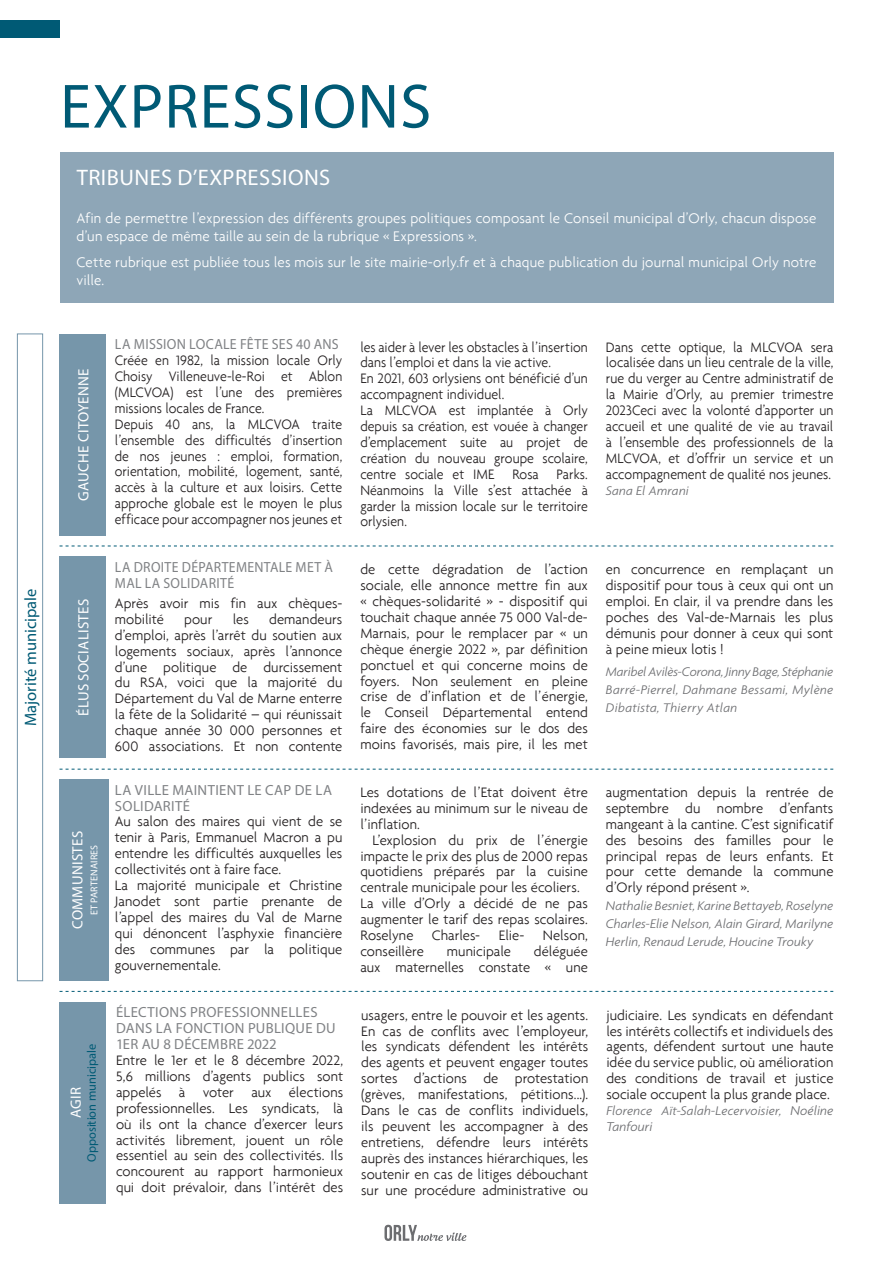
<style>
.page{position:relative;width:893px;height:1263px;background:#fff}
.page>*{position:absolute;margin:0;border:0;box-sizing:border-box;transform-origin:0 0}
.text{font:63px "Myriad Pro";letter-spacing:.02em;color:#005a75}
.text-2{font:22.5px "Myriad Pro";letter-spacing:.02em;color:#fff}
.Cross_Head{font:16.5px "Myriad Pro";color:#005a75}
.t1{font:300 15px/18px "Agenda";letter-spacing:.01em;color:#fff}
.Cross_Head-2{font:14.85px "Myriad Pro";letter-spacing:.02em;color:#fff}
.t2{font:300 14.7px/15.9px "Agenda";color:#231f20;text-align:justify}
.t3{font:300 14.7px/15.9px "Agenda";color:#231f20;text-align:justify;scale:.95 1}
.t4{font:14.7px/15.9px "Myriad Pro";letter-spacing:.02em;color:#808285}
.t5{font:14.7px/15.9px "Myriad Pro";letter-spacing:.02em;color:#808285;scale:.94 1}
.t6{font:14.7px "Myriad Pro";letter-spacing:.02em;color:#808285;scale:.95 1}
.t7{font:italic 300 13.8px "Agenda";color:#6c6d70}
.t8{font:italic 300 13.5px/17.9px "Agenda";letter-spacing:.01em;color:#6c6d70;text-align:justify}
.Cross_Head-3{font:12.45px "Myriad Pro";color:#005a75}
.Cross_Head-4{font:9.9px "Myriad Pro";letter-spacing:.02em;color:#fff}
.s1{font-size:13.8px}
</style>
<div class="page">
<svg style="left:384px;top:1225px;width:82px;height:16px"></svg>
<div style="left:0;top:21px;width:60px;height:17px;background:#005a75"></div>
<div style="left:60px;top:1002px;width:46px;height:201px;background:#7696aa"></div>
<svg style="left:60px;top:546px;width:773px;height:1px"></svg>
<svg style="left:60px;top:769px;width:773px;height:1px"></svg>
<svg style="left:60px;top:991px;width:773px;height:1px"></svg>
<div style="left:60px;top:334px;width:46px;height:201px;background:#7696aa"></div>
<div style="left:17px;top:334px;width:26px;height:647px;border:1px solid #7696aa"></div>
<div style="left:60px;top:557px;width:46px;height:201px;background:#7696aa"></div>
<div style="left:60px;top:779px;width:49px;height:202px;background:#7696aa"></div>
<div style="left:60px;top:152px;width:773px;height:150px;background:#8ea6b7"></div>
<p class="Cross_Head" style="left:20px;top:726px;width:139px;rotate:-90deg">Majorité municipale</p>
<p class="text" style="left:60px;top:68px;width:373px">EXPRESSIONS</p>
<p class="text-2" style="left:77px;top:164px;width:255px">TRIBUNES D’EXPRESSIONS</p>
<p class="t1" style="left:77px;top:209px;width:741px">Afin de permettre l’expression des différents groupes politiques composant le Conseil municipal d’Orly, chacun dispose d’un espace de même taille au sein de la rubrique « Expressions ».</p>
<p class="t1" style="left:77px;top:253px;width:741px">Cette rubrique est publiée tous les mois sur le site mairie-orly.fr et à chaque publication du journal municipal Orly notre ville.</p>
<p class="Cross_Head-2" style="left:74px;top:501px;width:134px;rotate:-90deg">GAUCHE CITOYENNE</p>
<p class="Cross_Head-2" style="left:74px;top:716px;width:118px;rotate:-90deg">ÉLUS SOCIALISTES</p>
<p class="Cross_Head-2" style="left:68px;top:929px;width:99px;rotate:-90deg">COMMUNISTES</p>
<p class="Cross_Head-4" style="left:88px;top:915px;width:72px;rotate:-90deg">ET PARTENAIRES</p>
<p class="Cross_Head-3" style="left:84px;top:1162px;width:120px;rotate:-90deg">Opposition municipale</p>
<p class="Cross_Head-2" style="left:67px;top:1118px;width:32px;rotate:-90deg">AGIR</p>
<p class="t6" style="left:115px;top:335px;width:237px">LA MISSION LOCALE FÊTE SES 40 ANS</p>
<p class="t3" style="left:115px;top:352px;width:241px">Créée en 1982, la mission locale Orly Choisy Villeneuve-le-Roi et Ablon (MLCVOA) est l’une des premières missions locales de France.</p>
<p class="t3" style="left:115px;top:416px;width:241px">Depuis 40 ans, la MLCVOA traite l’ensemble des difficultés d’insertion de nos jeunes : emploi, formation, orientation, mobilité, logement, santé, accès à la culture et aux loisirs. Cette approche globale est le moyen le plus efficace pour accompagner nos jeunes et</p>
<p class="t5" style="left:115px;top:559px;width:233px">LA DROITE DÉPARTEMENTALE MET À<br>MAL LA SOLIDARITÉ</p>
<p class="t2" style="left:115px;top:595px;width:229px">Après avoir mis fin aux chèques&shy;mobilité</p>
<p class="t2" style="left:115px;top:611px;width:229px;text-indent:154px">demandeurs d’emploi, après l’arrêt du soutien aux logements sociaux, après l’annonce d’une politique de durcissement du RSA, voici que la majorité du Département du Val de Marne enterre la fête de la Solidarité – qui réunissait chaque année 30 000 personnes et 600 associations. Et non contente</p>
<p class="t2" style="left:184px;top:611px;width:30px">pour</p>
<p class="t2" style="left:233px;top:611px;width:18px">les</p>
<p class="t4" style="left:115px;top:781px;width:219px">LA VILLE MAINTIENT LE CAP DE LA<br>SOLIDARITÉ</p>
<p class="t2" style="left:115px;top:813px;width:229px">Au salon des maires qui vient de se tenir à Paris, Emmanuel Macron a pu entendre les difficultés auxquelles les collectivités ont à faire face.</p>
<p class="t2" style="left:115px;top:877px;width:229px">La majorité municipale et Christine Janodet sont partie prenante de l’appel des maires du Val de Marne qui dénoncent l’asphyxie financière des communes par la politique gouvernementale.</p>
<p class="t4" style="left:116px;top:1004px;width:221px">ÉLECTIONS PROFESSIONNELLES<br>DANS LA FONCTION PUBLIQUE DU<br>1ER AU 8 DÉCEMBRE 2022</p>
<p class="t2" style="left:116px;top:1052px;width:229px;text-align:left">Entre le 1er et le 8 décembre 2022, 5,6 millions d’agents publics sont appelés à voter aux élections professionnelles. Les syndicats, là où ils ont la chance d’exercer leurs activités librement, jouent un rôle essentiel au sein des collectivités. Ils concourent au rapport harmonieux qui doit prévaloir, dans l’intérêt des</p>
<p class="t3" style="left:360px;top:339px;width:241px">les aider à lever les obstacles à l’insertion dans l’emploi et dans la vie active.</p>
<p class="t3" style="left:360px;top:370px;width:241px">En 2021, 603 orlysiens ont bénéficié d’un accompagnent individuel.</p>
<p class="t3" style="left:360px;top:402px;width:241px">La MLCVOA est implantée à Orly depuis sa création, est vouée à changer d’emplacement suite au projet de création du nouveau groupe scolaire, centre sociale et IME Rosa Parks.<br>Néanmoins la Ville s’est attachée à garder la mission locale sur le territoire orlysien.</p>
<p class="t3" style="left:606px;top:339px;width:241px">Dans cette optique, la MLCVOA sera localisée dans un lieu centrale de la ville, rue du verger au Centre administratif de la Mairie d’Orly, au premier trimestre 2023Ceci avec la volonté d’apporter un accueil et une qualité de vie au travail à l’ensemble des professionnels de la MLCVOA, et d’offrir un service et un accompagnement de qualité nos jeunes.</p>
<p class="t8" style="left:606px;top:481px;width:85px">Sana El Amrani</p>
<p class="t2" style="left:360px;top:561px;width:229px">de cette dégradation de l’action sociale, elle annonce mettre fin aux « chèques-solidarité » - dispositif qui touchait chaque année 75 000 Val-de-Marnais, pour le remplacer par « un chèque énergie 2022 », par définition ponctuel et qui concerne moins de foyers. Non seulement en pleine crise de d’inflation et de l’énergie, le Conseil Départemental entend faire des économies sur le dos des moins favorisés, mais pire, il les met</p>
<p class="t2" style="left:606px;top:561px;width:229px">en concurrence en remplaçant un dispositif pour tous à ceux qui ont un emploi. En clair, il va prendre dans les poches des Val-de-Marnais les plus démunis pour donner à ceux qui sont à peine mieux lotis !</p>
<p class="t8" style="left:606px;top:662px;width:229px">Maribel Avilès-Corona, Jinny Bage, Stéphanie Barré-Pierrel, Dahmane Bessami, Mylène Dibatista, Thierry Atlan</p>
<p class="t2" style="left:360px;top:784px;width:229px">Les dotations de l’Etat doivent être indexées au minimum sur le niveau de l’inflation.</p>
<p class="t2" style="left:360px;top:832px;width:229px;text-indent:12px">L’explosion du prix de l’énergie impacte le prix des plus de 2000 repas quotidiens préparés par la cuisine centrale municipale pour les écoliers.</p>
<p class="t2" style="left:360px;top:895px;width:229px">La ville d’Orly a décidé de ne pas augmenter le tarif des repas scolaires.<br>Roselyne</p>
<p class="t2" style="left:432px;top:927px;width:50px">Charles-</p>
<p class="t2" style="left:499px;top:927px;width:27px">Elie-</p>
<p class="t2" style="left:543px;top:927px;width:47px">Nelson,</p>
<p class="t2" style="left:360px;top:943px;width:65px">conseillère</p>
<p class="t2" style="left:447px;top:943px;width:66px">municipale</p>
<p class="t2" style="left:360px;top:943px;width:229px;text-align:right">déléguée<br>aux maternelles constate « une</p>
<p class="t2" style="left:606px;top:784px;width:229px">augmentation depuis la rentrée de septembre du nombre d’enfants mangeant à la cantine. C’est significatif des besoins des familles pour le principal repas de leurs enfants. Et pour cette demande la commune d’Orly répond présent ».</p>
<p class="t8" style="left:606px;top:897px;width:229px">Nathalie Besniet, Karine Bettayeb, Roselyne Charles-Elie Nelson, Alain Girard, Marilyne Herlin, Renaud Lerude, Houcine Trouky</p>
<p class="t2" style="left:361px;top:1007px;width:229px">usagers, entre le pouvoir et les agents.<br>En cas de conflits avec l’employeur, les syndicats défendent les intérêts des agents et peuvent engager toutes sortes d’actions de protestation (grèves, manifestations, pétitions...).<br>Dans le cas de conflits individuels, ils peuvent les accompagner à des entretiens, défendre leurs intérêts auprès des instances hiérarchiques, les soutenir en cas de litiges débouchant sur une procédure administrative ou</p>
<p class="t2" style="left:606px;top:1007px;width:229px">judiciaire. Les syndicats en défendant les intérêts collectifs et individuels des agents, défendent surtout une haute idée du service public, où amélioration des conditions de travail et justice sociale occupent la plus grande place.</p>
<p class="t8" style="left:606px;top:1102px;width:229px">Florence Aït-Salah-Lecervoisier, <span class="s1">Noéline</span></p>
<p class="t7" style="left:606px;top:1118px;width:48px">Tanfouri</p>
</div>
